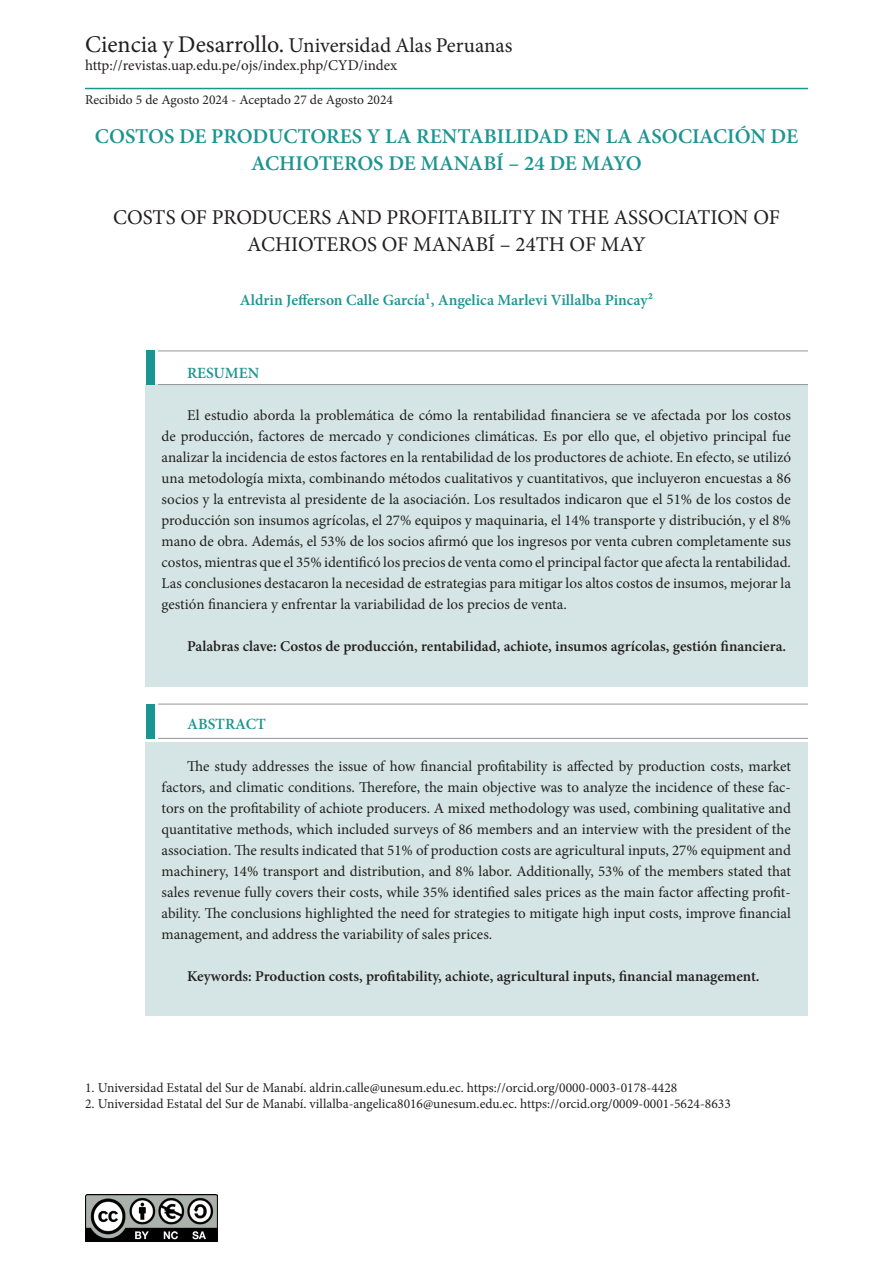
<style>
.page{position:relative;width:893px;height:1263px;background:#fff}
.page>*{position:absolute;margin:0;border:0;box-sizing:border-box;transform-origin:0 0}
.t1{font:21px/27px "Minion Pro";color:#231f20;text-align:center}
.t2{font:600 21px/27px "Minion Pro";color:#1c9590;text-align:center}
.Texto_de_bloque{font:600 15.6px "Minion Pro";color:#1c9590}
.t3{font:15px/21px "Minion Pro";color:#231f20;text-align:justify}
.t4{font:600 15px "Minion Pro";color:#231f20}
.t5{font:13.5px "Minion Pro";color:#231f20}
.s1{font-size:24px}
</style>
<div class="page">
<hr style="left:85px;top:88px;width:723px;height:1px;background:#1c9590">
<img style="left:85px;top:1195px;width:132px;height:46px">
<div style="left:146px;top:384px;width:662px;height:303px;background:#d5e5e5"></div>
<div style="left:146px;top:351px;width:8px;height:34px;background:#1c9590"></div>
<hr style="left:158px;top:351px;width:650px;height:1px;background:#939598">
<hr style="left:158px;top:384px;width:650px;height:1px;background:#939598">
<div style="left:146px;top:742px;width:662px;height:274px;background:#d5e5e5"></div>
<div style="left:146px;top:704px;width:8px;height:34px;background:#1c9590"></div>
<hr style="left:158px;top:704px;width:650px;height:1px;background:#939598">
<hr style="left:158px;top:738px;width:650px;height:1px;background:#939598">
<p class="t1" style="left:85px;top:31px;width:429px"><span class="s1">Ciencia y Desarrollo.</span> Universidad Alas Peruanas</p>
<p class="t3" style="left:85px;top:54px;width:314px">http://revistas.uap.edu.pe/ojs/index.php/CYD/index</p>
<p class="t5" style="left:85px;top:90px;width:309px">Recibido 5 de Agosto 2024 - Aceptado 27 de Agosto 2024</p>
<p class="t2" style="left:95px;top:122px;width:705px">COSTOS DE PRODUCTORES Y LA RENTABILIDAD EN LA ASOCIACIÓN DE<br>ACHIOTEROS DE MANABÍ – 24 DE MAYO</p>
<p class="t1" style="left:113px;top:204px;width:668px">COSTS OF PRODUCERS AND PROFITABILITY IN THE ASSOCIATION OF<br>ACHIOTEROS OF MANABÍ – 24TH OF MAY</p>
<p class="Texto_de_bloque" style="left:240px;top:289px;width:415px">Aldrin Jefferson Calle García1, Angelica Marlevi Villalba Pincay2</p>
<p class="Texto_de_bloque" style="left:187px;top:362px;width:74px">RESUMEN</p>
<p class="t3" style="left:162px;top:405px;width:631px;text-indent:26px">El estudio aborda la problemática de cómo la rentabilidad financiera se ve afectada por los costos de producción, factores de mercado y condiciones climáticas. Es por ello que, el objetivo principal fue analizar la incidencia de estos factores en la rentabilidad de los productores de achiote. En efecto, se utilizó una metodología mixta, combinando métodos cualitativos y cuantitativos, que incluyeron encuestas a 86 socios y la entrevista al presidente de la asociación. Los resultados indicaron que el 51% de los costos de producción son insumos agrícolas, el 27% equipos y maquinaria, el 14% transporte y distribución, y el 8% mano de obra. Además, el 53% de los socios afirmó que los ingresos por venta cubren completamente sus costos, mientras que el 35% identificó los precios de venta como el principal factor que afecta la rentabilidad.<br>Las conclusiones destacaron la necesidad de estrategias para mitigar los altos costos de insumos, mejorar la gestión financiera y enfrentar la variabilidad de los precios de venta.</p>
<p class="t4" style="left:187px;top:636px;width:601px">Palabras clave: Costos de producción, rentabilidad, achiote, insumos agrícolas, gestión financiera.</p>
<p class="Texto_de_bloque" style="left:187px;top:713px;width:80px">ABSTRACT</p>
<p class="t3" style="left:162px;top:756px;width:631px;text-indent:26px">The study addresses the issue of how financial profitability is affected by production costs, market factors, and climatic conditions. Therefore, the main objective was to analyze the incidence of these fac&shy;tors on the profitability of achiote producers. A mixed methodology was used, combining qualitative and quantitative methods, which included surveys of 86 members and an interview with the president of the association. The results indicated that 51% of production costs are agricultural inputs, 27% equipment and machinery, 14% transport and distribution, and 8% labor. Additionally, 53% of the members stated that sales revenue fully covers their costs, while 35% identified sales prices as the main factor affecting profit&shy;ability. The conclusions highlighted the need for strategies to mitigate high input costs, improve financial management, and address the variability of sales prices.</p>
<p class="t4" style="left:187px;top:966px;width:574px">Keywords: Production costs, profitability, achiote, agricultural inputs, financial management.</p>
<p class="t5" style="left:85px;top:1079px;width:594px">1. Universidad Estatal del Sur de Manabí. aldrin.calle@unesum.edu.ec. https://orcid.org/0000-0003-0178-4428</p>
<p class="t5" style="left:85px;top:1095px;width:647px">2. Universidad Estatal del Sur de Manabí. villalba-angelica8016@unesum.edu.ec. https://orcid.org/0009-0001-5624-8633</p>
</div>
